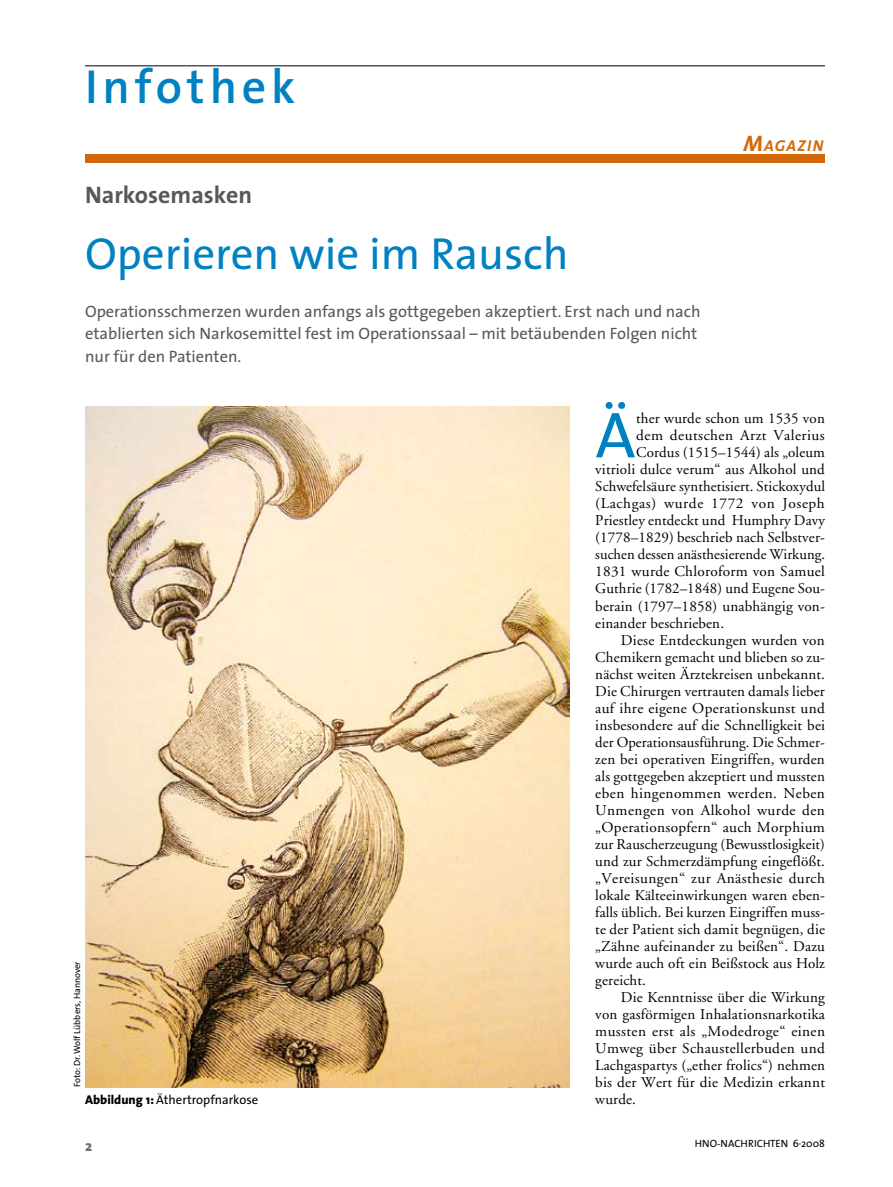
<style>
.page{position:relative;width:893px;height:1187px;background:#fff}
.page>*{position:absolute;margin:0;border:0;box-sizing:border-box;transform-origin:0 0}
.t1{font:65.4px "The Sans";color:#0081c1}
.t2{font:600 48px "The Sans";letter-spacing:.1em;color:#0081c1}
.t3{font:45px "The Sans";color:#0081c1}
.t4{font:700 24px "The Sans";color:#58585a}
.t5{font:16.5px/22.5px "The Sans";color:#58585a}
.t6{font:italic 700 15.75px "The Sans";letter-spacing:.085em;color:#d26809}
.t7{font:15px "Adobe Garamond";letter-spacing:.01em;color:#000}
.t8{font:15px "Adobe Garamond";letter-spacing:.03em;color:#000}
.t9{font:15px "Adobe Garamond";letter-spacing:.04em;color:#000}
.t10{font:12.75px "The Sans";color:#000}
.t11{font:10.5px "The Sans";color:#000}
.t12{font:9px "The Sans";color:#000}
.s1{font-size:22.5px}
.s2{font-weight:800}
</style>
<div class="page">
<hr style="left:85px;top:66px;width:740px;height:1px;background:#000">
<div style="left:85px;top:154px;width:740px;height:9px;background:#d26809"></div>
<img style="left:85px;top:406px;width:485px;height:680px">
<h2 class="t2" style="left:85px;top:56px;width:212px">Infothek</h2>
<h3 class="t4" style="left:85px;top:180px;width:169px">Narkosemasken</h3>
<h3 class="t3" style="left:85px;top:224px;width:485px">Operieren wie im Rausch</h3>
<p class="t5" style="left:85px;top:300px;width:617px">Operationsschmerzen wurden anfangs als gottgegeben akzeptiert. Erst nach und nach etablierten sich Narkosemittel fest im Operationssaal – mit betäubenden Folgen nicht nur für den Patienten.</p>
<p class="t6" style="left:743px;top:135px;width:82px"><span class="s1">M</span>AGAZIN</p>
<p class="t12" style="left:71px;top:1086px;width:127px;rotate:-90deg">Foto: Dr.Wolf Lübbers, Hannover</p>
<p class="t10" style="left:85px;top:1091px;width:175px"><span class="s2">Abbildung 1:</span> Äthertropfnarkose</p>
<h1 class="t1" style="left:595px;top:393px;width:42px">Ä</h1>
<p class="t7" style="left:636px;top:410px;width:190px">ther wurde schon um 1535 von</p>
<p class="t8" style="left:636px;top:427px;width:190px">dem deutschen Arzt Valerius</p>
<p class="t7" style="left:636px;top:444px;width:190px">Cordus (1515–1544) als „oleum</p>
<p class="t7" style="left:595px;top:461px;width:231px">vitrioli dulce verum“ aus Alkohol und</p>
<p class="t7" style="left:595px;top:478px;width:231px">Schwefelsäure synthetisiert. Stickoxydul</p>
<p class="t9" style="left:595px;top:495px;width:231px">(Lachgas) wurde 1772 von Joseph</p>
<p class="t7" style="left:595px;top:512px;width:231px">Priestley entdeckt und Humphry Davy</p>
<p class="t7" style="left:595px;top:529px;width:231px">(1778–1829) beschrieb nach Selbstver-</p>
<p class="t7" style="left:595px;top:546px;width:231px">suchen dessen anästhesierende Wirkung.</p>
<p class="t7" style="left:595px;top:563px;width:231px">1831 wurde Chloroform von Samuel</p>
<p class="t7" style="left:595px;top:580px;width:231px">Guthrie (1782–1848) und Eugene Sou-</p>
<p class="t7" style="left:595px;top:597px;width:231px">berain (1797–1858) unabhängig von-</p>
<p class="t7" style="left:595px;top:614px;width:130px">einander beschrieben.</p>
<p class="t7" style="left:621px;top:631px;width:206px">Diese Entdeckungen wurden von</p>
<p class="t7" style="left:595px;top:648px;width:231px">Chemikern gemacht und blieben so zu-</p>
<p class="t7" style="left:595px;top:665px;width:231px">nächst weiten Ärztekreisen unbekannt.</p>
<p class="t7" style="left:595px;top:682px;width:231px">Die Chirurgen vertrauten damals lieber</p>
<p class="t7" style="left:595px;top:699px;width:231px">auf ihre eigene Operationskunst und</p>
<p class="t7" style="left:595px;top:716px;width:231px">insbesondere auf die Schnelligkeit bei</p>
<p class="t7" style="left:595px;top:733px;width:231px">der Operationsausführung. Die Schmer-</p>
<p class="t7" style="left:595px;top:750px;width:231px">zen bei operativen Eingriffen, wurden</p>
<p class="t7" style="left:595px;top:767px;width:231px">als gott-gegeben akzeptiert und mussten</p>
<p class="t7" style="left:595px;top:784px;width:231px">eben hingenommen werden. Neben</p>
<p class="t8" style="left:595px;top:801px;width:231px">Unmengen von Alkohol wurde den</p>
<p class="t7" style="left:595px;top:818px;width:231px">„Operations-opfern“ auch Morphium</p>
<p class="t7" style="left:595px;top:836px;width:231px">zur Rausch-er-zeu-gung (Bewusstlosigkeit)</p>
<p class="t7" style="left:595px;top:853px;width:231px">und zur Schmerzdämpfung eingeflößt.</p>
<p class="t7" style="left:595px;top:870px;width:231px">„Vereisun-gen“ zur Anästhesie durch</p>
<p class="t7" style="left:595px;top:887px;width:231px">lokale Kälteeinwirkungen waren eben-</p>
<p class="t7" style="left:595px;top:904px;width:231px">falls üblich. Bei kurzen Eingriffen muss-</p>
<p class="t7" style="left:595px;top:921px;width:231px">te der Patient sich damit begnügen, die</p>
<p class="t7" style="left:595px;top:938px;width:231px">„Zähne aufeinander zu beißen“. Dazu</p>
<p class="t7" style="left:595px;top:955px;width:231px">wurde auch oft ein Beißstock aus Holz</p>
<p class="t7" style="left:595px;top:972px;width:52px">gereicht.</p>
<p class="t7" style="left:621px;top:989px;width:205px">Die Kenntnisse über die Wirkung</p>
<p class="t7" style="left:595px;top:1006px;width:231px">von gasförmigen Inhalationsnarkotika</p>
<p class="t7" style="left:595px;top:1023px;width:231px">mussten erst als „Modedroge“ einen</p>
<p class="t7" style="left:595px;top:1040px;width:231px">Umweg über Schaustellerbuden und</p>
<p class="t7" style="left:595px;top:1057px;width:231px">Lachgaspartys („ether frolics“) nehmen</p>
<p class="t7" style="left:595px;top:1074px;width:231px">bis der Wert für die Medizin erkannt</p>
<p class="t7" style="left:595px;top:1091px;width:42px">wurde.</p>
<p class="t11" style="left:695px;top:1136px;width:132px">HNO-NACHRICHTEN 6·2008</p>
</div>
